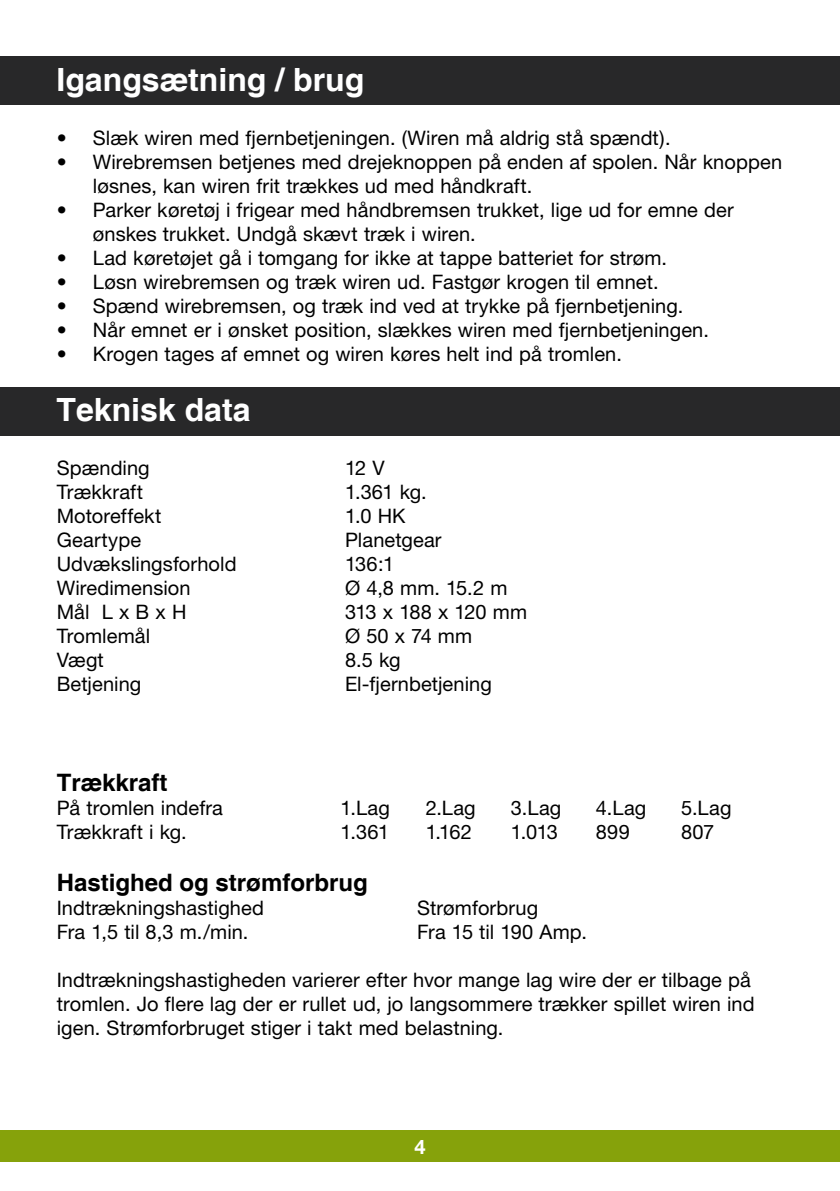
<style>
.page{position:relative;width:840px;height:1191px;background:#fff}
.page>*{position:absolute;margin:0;border:0;box-sizing:border-box;transform-origin:0 0}
.t1{font:700 32px "Helvetica";color:#fff}
.t2{font:700 24px "Helvetica";color:#000}
.t3{font:20px/24px "Helvetica Neue";letter-spacing:.005em;color:#000}
.t4{font:20px "Helvetica Neue";letter-spacing:-.035em;color:#000}
.t5{font:700 20px "Helvetica Neue";color:#fff}
</style>
<div class="page">
<div style="left:0;top:1130px;width:839px;height:32px;background:#86a20b"></div>
<div style="left:0;top:57px;width:839px;height:48px;background:#282829"></div>
<div style="left:0;top:387px;width:839px;height:48px;background:#282829"></div>
<h1 class="t1" style="left:56px;top:60px;width:309px">Igangsætning / brug</h1>
<p class="t3" style="left:57px;top:125px;width:615px">• Slæk wiren med fjernbetjeningen. (Wiren må aldrig stå spændt).</p>
<p class="t3" style="left:93px;top:149px;width:690px;text-indent:-36px">• Wirebremsen betjenes med drejeknoppen på enden af spolen. Når knoppen løsnes, kan wiren frit trækkes ud med håndkraft.</p>
<p class="t3" style="left:93px;top:197px;width:642px;text-indent:-36px">• Parker køretøj i frigear med håndbremsen trukket, lige ud for emne der ønskes trukket. Undgå skævt træk i wiren.</p>
<p class="t3" style="left:57px;top:245px;width:611px">• Lad køretøjet gå i tomgang for ikke at tappe batteriet for strøm.</p>
<p class="t3" style="left:57px;top:269px;width:603px">• Løsn wirebremsen og træk wiren ud. Fastgør krogen til emnet.</p>
<p class="t3" style="left:57px;top:293px;width:627px">• Spænd wirebremsen, og træk ind ved at trykke på fjernbetjening.</p>
<p class="t3" style="left:57px;top:317px;width:653px">• Når emnet er i ønsket position, slækkes wiren med fjernbetjeningen.</p>
<p class="t3" style="left:57px;top:341px;width:566px">• Krogen tages af emnet og wiren køres helt ind på tromlen.</p>
<h1 class="t1" style="left:56px;top:390px;width:195px">Teknisk data</h1>
<p class="t3" style="left:57px;top:456px;width:94px">Spænding</p>
<p class="t3" style="left:345px;top:456px;width:41px">12 V</p>
<p class="t3" style="left:57px;top:480px;width:88px">Trækkraft</p>
<p class="t3" style="left:345px;top:480px;width:83px">1.361 kg.</p>
<p class="t3" style="left:57px;top:504px;width:106px">Motoreffekt</p>
<p class="t3" style="left:345px;top:504px;width:62px">1.0 HK</p>
<p class="t3" style="left:57px;top:528px;width:86px">Geartype</p>
<p class="t3" style="left:345px;top:528px;width:98px">Planetgear</p>
<p class="t3" style="left:57px;top:552px;width:181px">Udvækslingsforhold</p>
<p class="t3" style="left:345px;top:552px;width:51px">136:1</p>
<p class="t3" style="left:57px;top:576px;width:135px">Wiredimension</p>
<p class="t3" style="left:345px;top:576px;width:164px">Ø 4,8 mm. 15.2 m</p>
<p class="t3" style="left:57px;top:600px;width:131px">Mål L x B x H</p>
<p class="t4" style="left:345px;top:600px;width:183px">313 x 188 x 120 mm</p>
<p class="t3" style="left:57px;top:624px;width:95px">Tromlemål</p>
<p class="t3" style="left:345px;top:624px;width:128px">Ø 50 x 74 mm</p>
<p class="t3" style="left:57px;top:648px;width:49px">Vægt</p>
<p class="t3" style="left:345px;top:648px;width:57px">8.5 kg</p>
<p class="t3" style="left:57px;top:672px;width:86px">Betjening</p>
<p class="t3" style="left:345px;top:672px;width:148px">El-fjernbetjening</p>
<p class="t2" style="left:57px;top:768px;width:112px">Trækkraft</p>
<p class="t3" style="left:57px;top:796px;width:168px">På tromlen indefra</p>
<p class="t3" style="left:340px;top:796px;width:51px">1.Lag</p>
<p class="t3" style="left:425px;top:796px;width:52px">2.Lag</p>
<p class="t3" style="left:510px;top:796px;width:52px">3.Lag</p>
<p class="t3" style="left:595px;top:796px;width:52px">4.Lag</p>
<p class="t3" style="left:680px;top:796px;width:52px">5.Lag</p>
<p class="t3" style="left:57px;top:820px;width:131px">Trækkraft i kg.</p>
<p class="t3" style="left:340px;top:820px;width:50px">1.361</p>
<p class="t3" style="left:425px;top:820px;width:48px">1.162</p>
<p class="t3" style="left:510px;top:820px;width:49px">1.013</p>
<p class="t3" style="left:595px;top:820px;width:35px">899</p>
<p class="t3" style="left:680px;top:820px;width:35px">807</p>
<p class="t2" style="left:57px;top:868px;width:312px">Hastighed og strømforbrug</p>
<p class="t3" style="left:57px;top:896px;width:209px">Indtrækningshastighed</p>
<p class="t3" style="left:417px;top:896px;width:122px">Strømforbrug</p>
<p class="t3" style="left:57px;top:920px;width:193px">Fra 1,5 til 8,3 m./min.</p>
<p class="t3" style="left:417px;top:920px;width:171px">Fra 15 til 190 Amp.</p>
<p class="t3" style="left:57px;top:968px;width:699px">Indtrækningshastigheden varierer efter hvor mange lag wire der er tilbage på tromlen. Jo flere lag der er rullet ud, jo langsommere trækker spillet wiren ind igen. Strømforbruget stiger i takt med belastning.</p>
<p class="t5" style="left:414px;top:1134px;width:13px">4</p>
</div>
